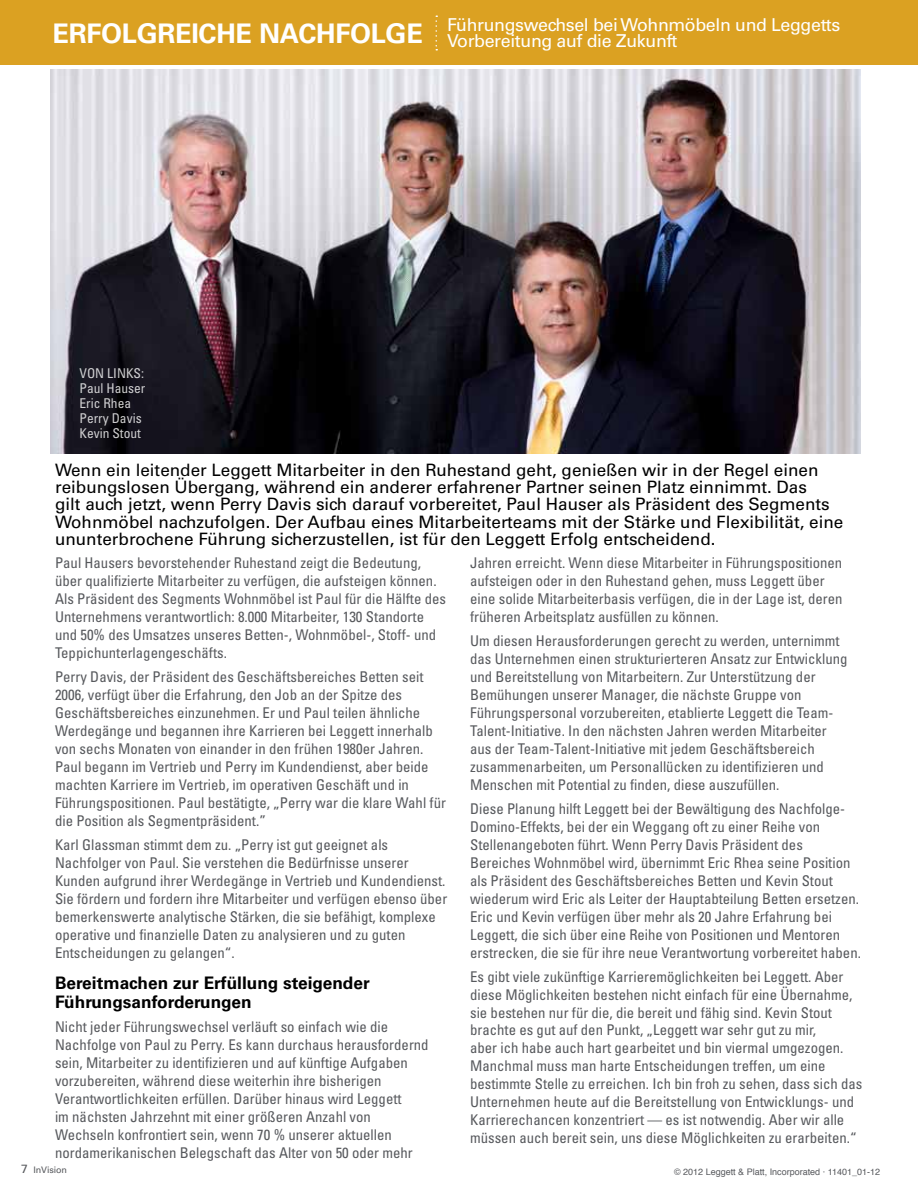
<style>
.page{position:relative;width:918px;height:1188px;background:#fff}
.page>*{position:absolute;margin:0;border:0;box-sizing:border-box;transform-origin:0 0}
.t1{font:700 27px "Univers";letter-spacing:-.01em;color:#fff}
.t2{font:17.85px/16.5px "Univers";letter-spacing:-.02em;color:#fff}
.t3{font:700 17.25px/18.8px "Univers";color:#000}
.t4{font:17.1px/17.2px "Univers";color:#000}
.t5{font:condensed 14.85px/18px "Univers";color:#57595d}
.t6{font:condensed 13.5px/15px "Univers";color:#fff}
.t7{font:9px "Helvetica";color:#57595d}
.t8{font:9px "Univers";letter-spacing:-.01em;color:#57595d}
.s1{font-size:12px}
</style>
<div class="page">
<img style="left:50px;top:69px;width:810px;height:384px">
<div style="left:0;top:0;width:918px;height:64px;background:#dba122"></div>
<svg style="left:435px;top:15px;width:2px;height:36px"></svg>
<h1 class="t1" style="left:52px;top:18px;width:86px">Erfolgrei</h1>
<h1 class="t1" style="left:199px;top:18px;width:190px">che Nachfolge</h1>
<p class="t2" style="left:447px;top:16px;width:395px">Führungswechsel bei Wohnmöbeln und Leggetts<br>Vorbereitung auf die Zukunft</p>
<p class="t6" style="left:79px;top:366px;width:67px">VON LINKS:<br>Paul Hauser<br>Eric Rhea<br>Perry Davis<br>Kevin Stout</p>
<p class="t4" style="left:55px;top:461px;width:790px">Wenn ein leitender Leggett Mitarbeiter in den Ruhestand geht, genießen wir in der Regel einen reibungslosen Übergang, während ein anderer erfahrener Partner seinen Platz einnimmt. Das<br>gilt auch jetzt, wenn Perry Davis sich darauf vorbereitet, Paul Hauser als Präsident des Segments Wohnmöbel nachzufolgen. Der Aufbau eines Mitarbeiterteams mit der Stärke und Flexibilität, eine ununterbrochene Führung sicherzustellen, ist für den Leggett Erfolg entscheidend.</p>
<p class="t5" style="left:55px;top:553px;width:393px">Paul Hausers bevorstehender Ruhestand zeigt die Bedeutung, über qualifizierte Mitarbeiter zu verfügen, die aufsteigen können.<br>Als Präsident des Segments Wohnmöbel ist Paul für die Hälfte des Unternehmens verantwortlich: 8.000 Mitarbeiter, 130 Standorte und 50% des Umsatzes unseres Betten-, Wohnmöbel-, Stoff- und Teppichunterlagengeschäfts.</p>
<p class="t5" style="left:55px;top:667px;width:392px">Perry Davis, der Präsident des Geschäftsbereiches Betten seit 2006, verfügt über die Erfahrung, den Job an der Spitze des Geschäftsbereiches einzunehmen. Er und Paul teilen ähnliche Werdegänge und begannen ihre Karrieren bei Leggett innerhalb von sechs Monaten von einander in den frühen 1980er Jahren.<br>Paul begann im Vertrieb und Perry im Kundendienst, aber beide machten Karriere im Vertrieb, im operativen Geschäft und in Führungspositionen. Paul bestätigte, „Perry war die klare Wahl für die Position als Segmentpräsident.”</p>
<p class="t5" style="left:55px;top:835px;width:394px">Karl Glassman stimmt dem zu. „Perry ist gut geeignet als Nachfolger von Paul. Sie verstehen die Bedürfnisse unserer Kunden aufgrund ihrer Werdegänge in Vertrieb und Kundendienst.<br>Sie fördern und fordern ihre Mitarbeiter und verfügen ebenso über bemerkenswerte analytische Stärken, die sie befähigt, komplexe operative und finanzielle Daten zu analysieren und zu guten Entscheidungen zu gelangen“.</p>
<p class="t3" style="left:55px;top:974px;width:316px">Bereitmachen zur Erfüllung steigender<br>Führungsanforderungen</p>
<p class="t5" style="left:55px;top:1017px;width:375px">Nicht jeder Führungswechsel verläuft so einfach wie die Nachfolge von Paul zu Perry. Es kann durchaus herausfordernd sein, Mitarbeiter zu identifizieren und auf künftige Aufgaben vorzubereiten, während diese weiterhin ihre bisherigen Verantwortlichkeiten erfüllen. Darüber hinaus wird Leggett<br>im nächsten Jahrzehnt mit einer größeren Anzahl von Wechseln konfrontiert sein, wenn 70 % unserer aktuellen nordamerikanischen Belegschaft das Alter von 50 oder mehr</p>
<p class="t5" style="left:470px;top:553px;width:374px">Jahren erreicht. Wenn diese Mitarbeiter in Führungspositionen aufsteigen oder in den Ruhestand gehen, muss Leggett über eine solide Mitarbeiterbasis verfügen, die in der Lage ist, deren früheren Arbeitsplatz ausfüllen zu können.</p>
<p class="t5" style="left:470px;top:631px;width:379px">Um diesen Herausforderungen gerecht zu werden, unternimmt das Unternehmen einen strukturierteren Ansatz zur Entwicklung und Bereitstellung von Mitarbeitern. Zur Unterstützung der Bemühungen unserer Manager, die nächste Gruppe von Führungspersonal vorzubereiten, etablierte Leggett die Team-Talent-Initiative. In den nächsten Jahren werden Mitarbeiter aus der Team-Talent-Initiative mit jedem Geschäftsbereich zusammenarbeiten, um Personallücken zu identifizieren und Menschen mit Potential zu finden, diese auszufüllen.</p>
<p class="t5" style="left:470px;top:799px;width:392px">Diese Planung hilft Leggett bei der Bewältigung des Nachfolge-Domino-Effekts, bei der ein Weggang oft zu einer Reihe von Stellenangeboten führt. Wenn Perry Davis Präsident des Bereiches Wohnmöbel wird, übernimmt Eric Rhea seine Position als Präsident des Geschäftsbereiches Betten und Kevin Stout wiederum wird Eric als Leiter der Hauptabteilung Betten ersetzen.<br>Eric und Kevin verfügen über mehr als 20 Jahre Erfahrung bei Leggett, die sich über eine Reihe von Positionen und Mentoren erstrecken, die sie für ihre neue Verantwortung vorbereitet haben.</p>
<p class="t5" style="left:470px;top:967px;width:394px">Es gibt viele zukünftige Karrieremöglichkeiten bei Leggett. Aber diese Möglichkeiten bestehen nicht einfach für eine Übernahme, sie bestehen nur für die, die bereit und fähig sind. Kevin Stout brachte es gut auf den Punkt, „Leggett war sehr gut zu mir,<br>aber ich habe auch hart gearbeitet und bin viermal umgezogen.<br>Manchmal muss man harte Entscheidungen treffen, um eine bestimmte Stelle zu erreichen. Ich bin froh zu sehen, dass sich das Unternehmen heute auf die Bereitstellung von Entwicklungs- und Karrierechancen konzentriert — es ist notwendig. Aber wir alle müssen auch bereit sein, uns diese Möglichkeiten zu erarbeiten.“</p>
<p class="t8" style="left:21px;top:1165px;width:47px"><span class="s1">7</span> InVision</p>
<p class="t7" style="left:674px;top:1164px;width:208px">© 2012 Leggett &amp; Platt, Incorporated · 11401_01-12</p>
</div>
